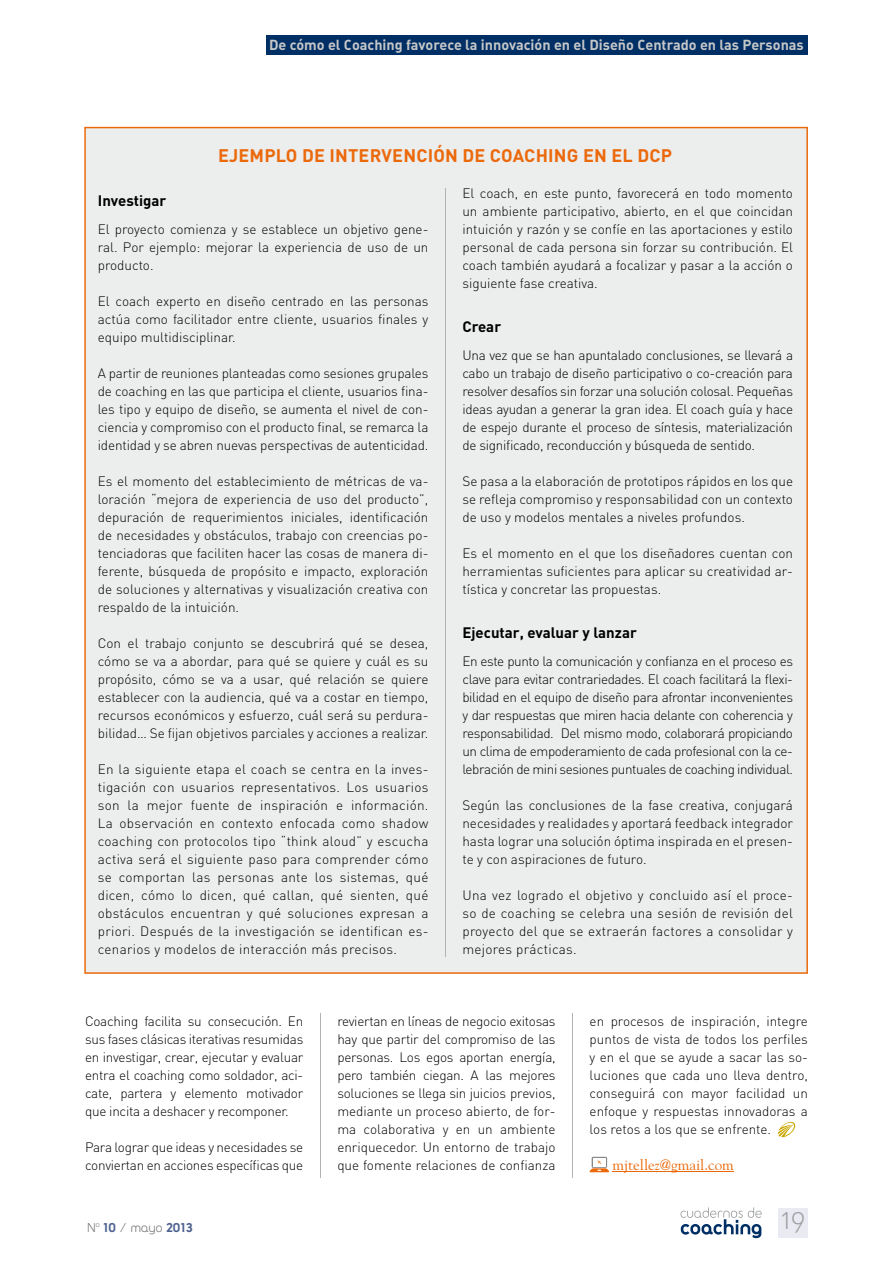
<style>
.page{position:relative;width:893px;height:1263px;background:#fff}
.page>*{position:absolute;margin:0;border:0;box-sizing:border-box;transform-origin:0 0}
.t1{font:28.2px "DIN Light Alternate";color:#9c9e9f}
.t2{font:700 18px "DIN";letter-spacing:.01em;color:#eb690b}
.t3{font:700 15px "DIN";color:#000}
.t4{font:15px "Goudy";color:#eb690b}
.t5{font:15px "FNAC Regular";color:#7b7c7e}
.t6{font:14.4px "DIN Bold Alternate";color:#c6c7c8}
.t7{font:300 13.5px/18px "DIN";color:#000;text-align:justify}
.t8{font:300 13.5px/18px "DIN";letter-spacing:-.02em;color:#000}
.s1{font-weight:700;color:#4e6290}
</style>
<div class="page">
<div style="left:84px;top:127px;width:724px;height:847px;background:#eceded"></div>
<div style="left:778px;top:1208px;width:30px;height:29px;background:#eaebf2"></div>
<svg style="left:681px;top:1207px;width:81px;height:31px"></svg>
<hr style="left:445px;top:188px;width:1px;height:769px;background:#b1b3b4">
<hr style="left:320px;top:1013px;width:1px;height:165px;background:#b1b3b4">
<hr style="left:573px;top:1013px;width:1px;height:165px;background:#b1b3b4">
<div style="left:266px;top:35px;width:542px;height:20px;background:#002f65"></div>
<hr style="left:612px;top:1171px;width:122px;height:1px;background:#eb690b">
<svg style="left:778px;top:1122px;width:17px;height:15px"></svg>
<div style="left:592px;top:1157px;width:15px;height:11px;background:#87888a"></div>
<div style="left:593px;top:1158px;width:13px;height:8px;background:#fff"></div>
<svg style="left:590px;top:1160px;width:19px;height:12px"></svg>
<p class="t6" style="left:269px;top:40px;width:536px">De cómo el Coaching favorece la innovación en el Diseño Centrado en las Personas</p>
<h2 class="t2" style="left:218px;top:149px;width:455px">EJEMPLO DE INTERVENCIÓN DE COACHING EN EL DCP</h2>
<p class="t3" style="left:98px;top:195px;width:70px">Investigar</p>
<p class="t7" style="left:98px;top:222px;width:332px">El proyecto comienza y se establece un objetivo gene&shy;ral. Por ejemplo: mejorar la experiencia de uso de un producto.</p>
<p class="t7" style="left:98px;top:294px;width:332px">El coach experto en diseño centrado en las personas actúa como facilitador entre cliente, usuarios finales y equipo multidisciplinar.</p>
<p class="t7" style="left:98px;top:366px;width:332px">A partir de reuniones planteadas como sesiones grupales de coaching en las que participa el cliente, usuarios fina&shy;les tipo y equipo de diseño, se aumenta el nivel de con&shy;ciencia y compromiso con el producto final, se remarca la identidad y se abren nuevas perspectivas de autenticidad.</p>
<p class="t7" style="left:98px;top:474px;width:332px">Es el momento del establecimiento de métricas de va&shy;loración “mejora de experiencia de uso del producto”, depuración de requerimientos iniciales, identificación de necesidades y obstáculos, trabajo con creencias po&shy;tenciadoras que faciliten hacer las cosas de manera di&shy;ferente, búsqueda de propósito e impacto, exploración de soluciones y alternativas y visualización creativa con respaldo de la intuición.</p>
<p class="t7" style="left:98px;top:636px;width:332px">Con el trabajo conjunto se descubrirá qué se desea, cómo se va a abordar, para qué se quiere y cuál es su propósito, cómo se va a usar, qué relación se quiere establecer con la audiencia, qué va a costar en tiempo, recursos económicos y esfuerzo, cuál será su perdura&shy;bilidad… Se fijan objetivos parciales y acciones a realizar.</p>
<p class="t7" style="left:98px;top:762px;width:332px">En la siguiente etapa el coach se centra en la inves&shy;tigación con usuarios representativos. Los usuarios son la mejor fuente de inspiración e información.<br>La observación en contexto enfocada como shadow coaching con protocolos tipo “think aloud” y escucha activa será el siguiente paso para comprender cómo se comportan las personas ante los sistemas, qué dicen, cómo lo dicen, qué callan, qué sienten, qué obstáculos encuentran y qué soluciones expresan a priori. Después de la investigación se identifican es&shy;cenarios y modelos de interacción más precisos.</p>
<p class="t7" style="left:462px;top:186px;width:332px">El coach, en este punto, favorecerá en todo momento un ambiente participativo, abierto, en el que coincidan intuición y razón y se confíe en las aportaciones y estilo personal de cada persona sin forzar su contribución. El coach también ayudará a focalizar y pasar a la acción o siguiente fase creativa.</p>
<p class="t3" style="left:462px;top:321px;width:40px">Crear</p>
<p class="t7" style="left:462px;top:348px;width:332px">Una vez que se han apuntalado conclusiones, se llevará a cabo un trabajo de diseño participativo o co-creación para resolver desafíos sin forzar una solución colosal. Pequeñas ideas ayudan a generar la gran idea. El coach guía y hace de espejo durante el proceso de síntesis, materialización de significado, reconducción y búsqueda de sentido.</p>
<p class="t7" style="left:462px;top:474px;width:332px">Se pasa a la elaboración de prototipos rápidos en los que se refleja compromiso y responsabilidad con un contexto de uso y modelos mentales a niveles profundos.</p>
<p class="t7" style="left:462px;top:546px;width:332px">Es el momento en el que los diseñadores cuentan con herramientas suficientes para aplicar su creatividad ar&shy;tística y concretar las propuestas.</p>
<p class="t3" style="left:462px;top:627px;width:176px">Ejecutar, evaluar y lanzar</p>
<p class="t7" style="left:462px;top:654px;width:332px">En este punto la comunicación y confianza en el proceso es clave para evitar contrariedades. El coach facilitará la flexi&shy;bilidad en el equipo de diseño para afrontar inconvenientes y dar respuestas que miren hacia delante con coherencia y responsabilidad. Del mismo modo, colaborará propiciando un clima de empoderamiento de cada profesional con la ce&shy;lebración de mini sesiones puntuales de coaching individual.</p>
<p class="t7" style="left:462px;top:798px;width:332px">Según las conclusiones de la fase creativa, conjugará necesidades y realidades y aportará feedback integrador hasta lograr una solución óptima inspirada en el presen&shy;te y con aspiraciones de futuro.</p>
<p class="t7" style="left:462px;top:888px;width:332px">Una vez logrado el objetivo y concluido así el proce&shy;so de coaching se celebra una sesión de revisión del proyecto del que se extraerán factores a consolidar y mejores prácticas.</p>
<p class="t7" style="left:85px;top:1014px;width:220px">Coaching facilita su consecución. En sus fases clásicas iterativas resumidas en investigar, crear, ejecutar y evaluar entra el coaching como soldador, aci&shy;cate, partera y elemento motivador que incita a deshacer y recomponer.</p>
<p class="t8" style="left:85px;top:1140px;width:220px">Para lograr que ideas y necesidades se conviertan en acciones específicas que</p>
<p class="t5" style="left:87px;top:1222px;width:107px">N<sup>o</sup> <span class="s1">10</span> / mayo <span class="s1">2013</span></p>
<p class="t7" style="left:337px;top:1014px;width:220px">reviertan en líneas de negocio exitosas hay que partir del compromiso de las personas. Los egos aportan energía, pero también ciegan. A las mejores soluciones se llega sin juicios previos, mediante un proceso abierto, de for&shy;ma colaborativa y en un ambiente enriquecedor. Un entorno de trabajo que fomente relaciones de confianza</p>
<p class="t7" style="left:590px;top:1014px;width:220px">en procesos de inspiración, integre puntos de vista de todos los perfiles y en el que se ayude a sacar las so&shy;luciones que cada uno lleva dentro, conseguirá con mayor facilidad un enfoque y respuestas innovadoras a los retos a los que se enfrente.</p>
<p class="t4" style="left:612px;top:1159px;width:123px">mjtellez@gmail.com</p>
<h1 class="t1" style="left:779px;top:1210px;width:30px">0219</h1>
</div>
